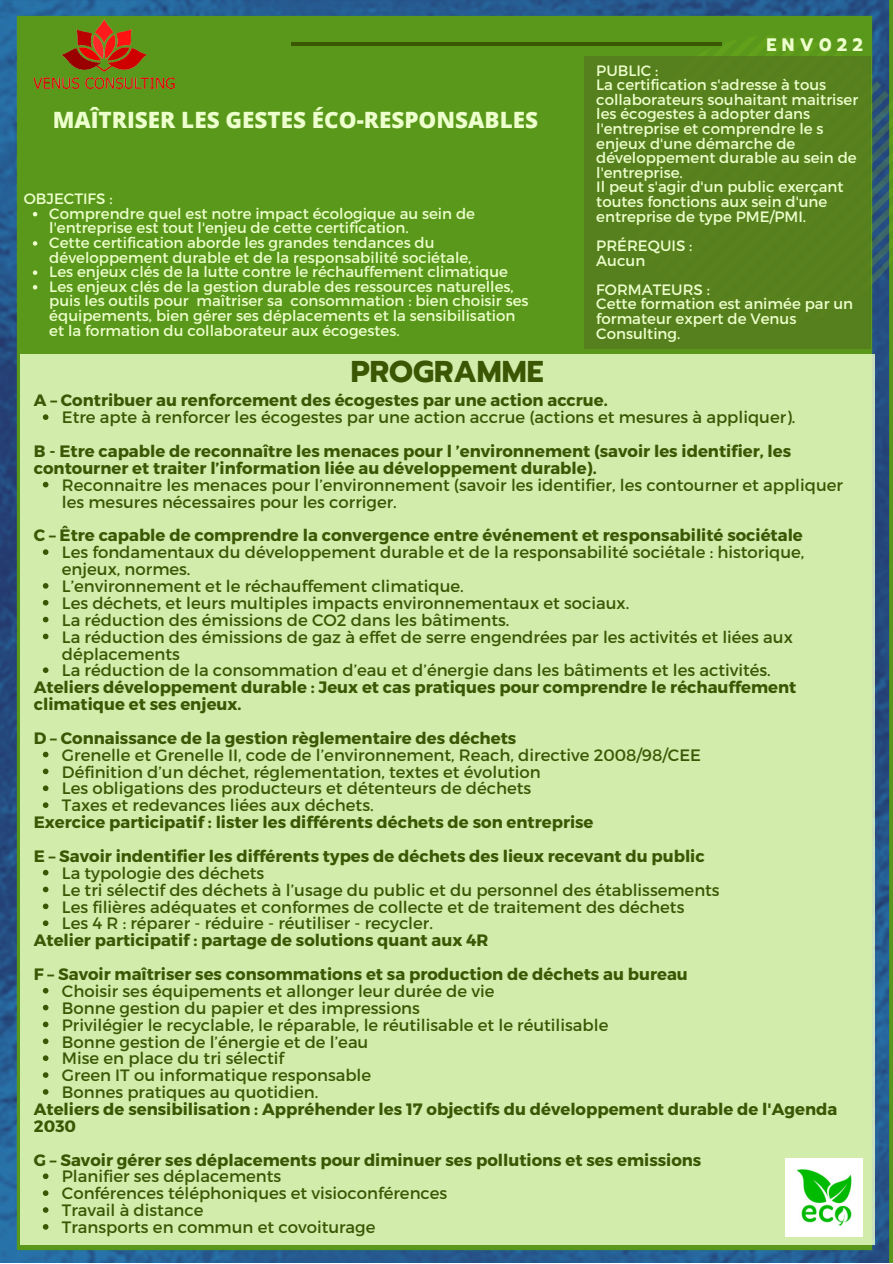
<style>
.page{position:relative;width:893px;height:1264px;background:#fff}
.page>*{position:absolute;margin:0;border:0;box-sizing:border-box;transform-origin:0 0}
.t1{font:700 30px "Prompt";color:#3b5704}
.t2{font:800 22.5px "Open Sans";color:#edffcc}
.t3{font:700 18px "Prompt";letter-spacing:.29em;color:#edffcc}
.t4{font:16.5px/16.8px "Montserrat";color:#3b5704}
.t5{font:700 16.5px/16.8px "Montserrat";color:#3b5704}
.t6{font:15px/14.5px "Montserrat";color:#edffcc}
</style>
<div class="page">
<img style="left:0;top:0;width:889px;height:1262px">
<svg style="left:625px;top:35px;width:267px;height:291px;background:#457845"></svg>
<div style="left:20px;top:354px;width:854px;height:890px;background:#d1ecab"></div>
<hr style="left:291px;top:42px;width:431px;height:3px;background:#3b5704">
<div style="left:583px;top:56px;width:287px;height:292px;background:#56801d"></div>
<img style="left:34px;top:19px;width:140px;height:70px">
<svg style="left:33px;top:212px;width:4px;height:4px"></svg>
<svg style="left:33px;top:241px;width:4px;height:5px"></svg>
<svg style="left:33px;top:270px;width:4px;height:5px"></svg>
<svg style="left:33px;top:285px;width:4px;height:4px"></svg>
<svg style="left:43px;top:414px;width:5px;height:6px"></svg>
<svg style="left:43px;top:482px;width:5px;height:5px"></svg>
<svg style="left:43px;top:549px;width:5px;height:6px"></svg>
<svg style="left:43px;top:583px;width:5px;height:5px"></svg>
<svg style="left:43px;top:600px;width:5px;height:5px"></svg>
<svg style="left:43px;top:616px;width:5px;height:6px"></svg>
<svg style="left:43px;top:633px;width:5px;height:6px"></svg>
<svg style="left:43px;top:667px;width:5px;height:6px"></svg>
<svg style="left:43px;top:751px;width:5px;height:6px"></svg>
<svg style="left:43px;top:768px;width:5px;height:6px"></svg>
<svg style="left:43px;top:785px;width:5px;height:6px"></svg>
<svg style="left:43px;top:802px;width:5px;height:6px"></svg>
<svg style="left:43px;top:869px;width:5px;height:6px"></svg>
<svg style="left:43px;top:886px;width:5px;height:6px"></svg>
<svg style="left:43px;top:903px;width:5px;height:6px"></svg>
<svg style="left:43px;top:920px;width:5px;height:6px"></svg>
<svg style="left:43px;top:987px;width:5px;height:6px"></svg>
<svg style="left:43px;top:1004px;width:5px;height:6px"></svg>
<svg style="left:43px;top:1021px;width:5px;height:6px"></svg>
<svg style="left:43px;top:1038px;width:5px;height:6px"></svg>
<svg style="left:43px;top:1055px;width:5px;height:5px"></svg>
<svg style="left:43px;top:1072px;width:5px;height:5px"></svg>
<svg style="left:43px;top:1089px;width:5px;height:5px"></svg>
<svg style="left:43px;top:1173px;width:5px;height:6px"></svg>
<svg style="left:43px;top:1190px;width:5px;height:5px"></svg>
<svg style="left:43px;top:1207px;width:5px;height:5px"></svg>
<svg style="left:43px;top:1224px;width:5px;height:5px"></svg>
<img style="left:785px;top:1158px;width:77px;height:78px">
<h2 class="t2" style="left:53px;top:104px;width:487px">MAÎTRISER LES GESTES ÉCO-RESPONSABLES</h2>
<p class="t6" style="left:24px;top:191px;width:90px">OBJECTIFS :</p>
<p class="t6" style="left:49px;top:205px;width:480px">Comprendre quel est notre impact écologique au sein de l'entreprise est tout l'enjeu de cette certification.<br>Cette certification aborde les grandes tendances du développement durable et de la responsabilité sociétale,<br>Les enjeux clés de la lutte contre le réchauffement climatique Les enjeux clés de la gestion durable des ressources naturelles, puis les outils pour maîtriser sa consommation : bien choisir ses équipements, bien gérer ses déplacements et la sensibilisation et la formation du collaborateur aux écogestes.</p>
<p class="t3" style="left:766px;top:32px;width:98px">ENV022</p>
<p class="t6" style="left:596px;top:62px;width:263px">PUBLIC :<br>La certification s'adresse à tous collaborateurs souhaitant maitriser les écogestes à adopter dans l'entreprise et comprendre le s enjeux d'une démarche de développement durable au sein de l'entreprise.<br>Il peut s'agir d'un public exerçant toutes fonctions aux sein d'une entreprise de type PME/PMI.</p>
<p class="t6" style="left:596px;top:237px;width:98px">PRÉREQUIS :<br>Aucun</p>
<p class="t6" style="left:596px;top:281px;width:258px">FORMATEURS :<br>Cette formation est animée par un formateur expert de Venus<br>Consulting.</p>
<h1 class="t1" style="left:351px;top:350px;width:194px">PROGRAMME</h1>
<p class="t4" style="left:62px;top:408px;width:735px">Etre apte à renforcer les écogestes par une action accrue (actions et mesures à appliquer).</p>
<p class="t5" style="left:34px;top:391px;width:575px">A – Contribuer au renforcement des écogestes par une action accrue.</p>
<p class="t5" style="left:34px;top:442px;width:758px">B - Etre capable de reconnaître les menaces pour l ’environnement (savoir les identifier, les contourner et traiter l’information liée au développement durable).</p>
<p class="t4" style="left:62px;top:475px;width:782px">Reconnaitre les menaces pour l’environnement (savoir les identifier, les contourner et appliquer les mesures nécessaires pour les corriger.</p>
<p class="t4" style="left:62px;top:543px;width:743px">Les fondamentaux du développement durable et de la responsabilité sociétale : historique, enjeux, normes.<br>L’environnement et le réchauffement climatique.<br>Les déchets, et leurs multiples impacts environnementaux et sociaux.<br>La réduction des émissions de CO2 dans les bâtiments.<br>La réduction des émissions de gaz à effet de serre engendrées par les activités et liées aux déplacements<br>La réduction de la consommation d’eau et d’énergie dans les bâtiments et les activités.</p>
<p class="t5" style="left:34px;top:526px;width:770px">C – Être capable de comprendre la convergence entre événement et responsabilité sociétale</p>
<p class="t5" style="left:34px;top:678px;width:764px">Ateliers développement durable : Jeux et cas pratiques pour comprendre le réchauffement climatique et ses enjeux.</p>
<p class="t5" style="left:34px;top:728px;width:484px">D – Connaissance de la gestion règlementaire des déchets</p>
<p class="t4" style="left:62px;top:745px;width:640px">Grenelle et Grenelle II, code de l’environnement, Reach, directive 2008/98/CEE Définition d’un déchet, réglementation, textes et évolution<br>Les obligations des producteurs et détenteurs de déchets<br>Taxes et redevances liées aux déchets.</p>
<p class="t5" style="left:34px;top:804px;width:672px;line-height:33.8px">Exercice participatif : lister les différents déchets de son entreprise<br>E – Savoir indentifier les différents types de déchets des lieux recevant du public</p>
<p class="t4" style="left:62px;top:863px;width:659px">La typologie des déchets<br>Le tri sélectif des déchets à l’usage du public et du personnel des établissements Les filières adéquates et conformes de collecte et de traitement des déchets<br>Les 4 R : réparer - réduire - réutiliser - recycler.</p>
<p class="t5" style="left:34px;top:922px;width:655px;line-height:33.8px">Atelier participatif : partage de solutions quant aux 4R<br>F – Savoir maîtriser ses consommations et sa production de déchets au bureau</p>
<p class="t4" style="left:62px;top:981px;width:548px">Choisir ses équipements et allonger leur durée de vie<br>Bonne gestion du papier et des impressions<br>Privilégier le recyclable, le réparable, le réutilisable et le réutilisable Bonne gestion de l’énergie et de l’eau<br>Mise en place du tri sélectif<br>Green IT ou informatique responsable<br>Bonnes pratiques au quotidien.</p>
<p class="t5" style="left:34px;top:1099px;width:804px">Ateliers de sensibilisation : Appréhender les 17 objectifs du développement durable de l'Agenda<br>2030</p>
<p class="t5" style="left:34px;top:1150px;width:669px">G – Savoir gérer ses déplacements pour diminuer ses pollutions et ses emissions</p>
<p class="t4" style="left:62px;top:1167px;width:387px">Planifier ses déplacements<br>Conférences téléphoniques et visioconférences Travail à distance<br>Transports en commun et covoiturage</p>
</div>
